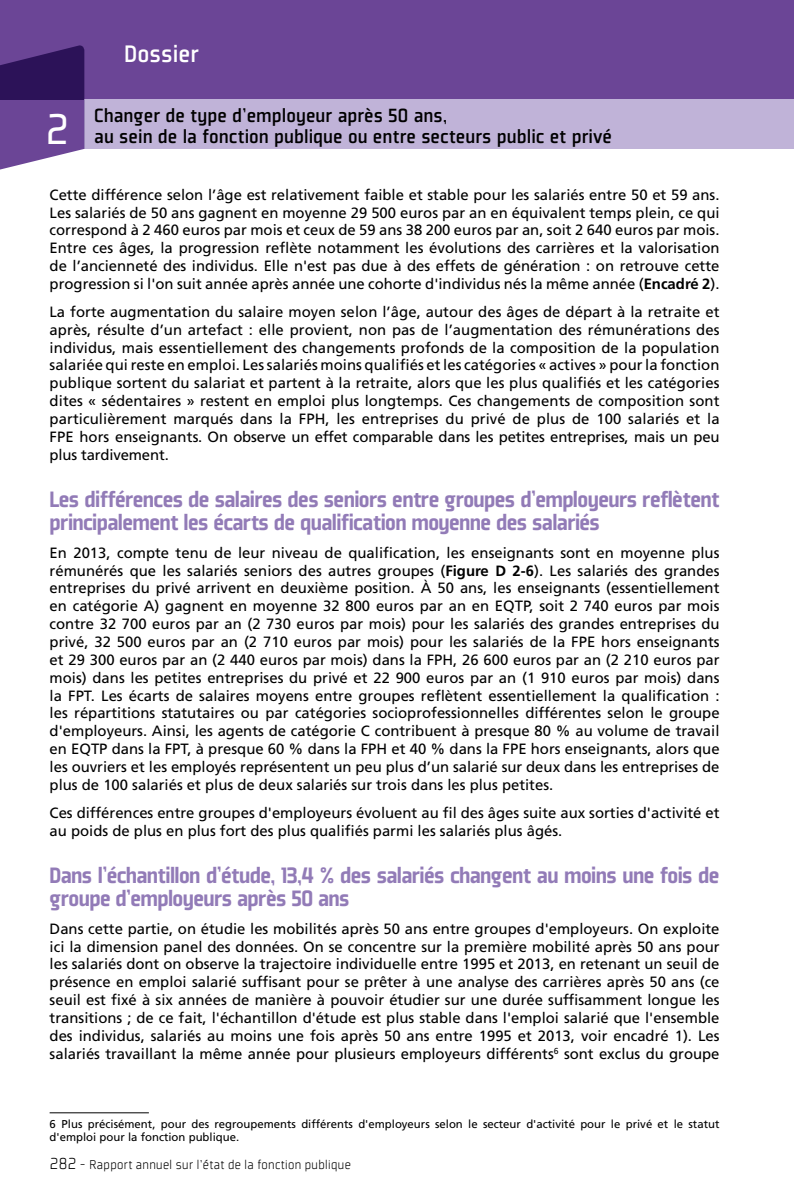
<style>
.page{position:relative;width:794px;height:1191px;background:#fff}
.page>*{position:absolute;margin:0;border:0;box-sizing:border-box;transform-origin:0 0}
.t1{font:47.25px "Plexes";color:#fff}
.t2{font:500 26.25px "Plexes";color:#fff}
.t3{font:900 24.5px/22.8px "Plexes";letter-spacing:-.025em;color:#927bb7}
.t4{font:500 21px "Plexes";color:#000}
.t5{font:14.88px/17.8px "Frutiger LT Std";color:#000;text-align:justify}
.t6{font:300 14px "Plexes";letter-spacing:-.02em;color:#000}
.t7{font:11.38px/13.7px "Frutiger LT Std";color:#000}
.s1{font-weight:700}
.s2{font-size:17.5px}
</style>
<div class="page">
<div style="left:0;top:0;width:794px;height:99px;background:#6b4596"></div>
<div style="left:84px;top:99px;width:710px;height:50px;background:#c0b3d8"></div>
<svg style="left:0;top:45px;width:84px;height:125px"></svg>
<hr style="left:50px;top:1112px;width:99px;height:1px;background:#000">
<h1 class="t1" style="left:46px;top:104px;width:25px">2</h1>
<h2 class="t2" style="left:124px;top:40px;width:76px">Dossier</h2>
<h3 class="t4" style="left:94px;top:105px;width:354px">Changer de type d’employeur après 50 ans,</h3>
<h3 class="t4" style="left:94px;top:126px;width:519px">au sein de la fonction publique ou entre secteurs public et privé</h3>
<p class="t5" style="left:50px;top:186px;width:671px">Cette différence selon l’âge est relativement faible et stable pour les salariés entre 50 et 59 ans.<br>Les salariés de 50 ans gagnent en moyenne 29 500 euros par an en équivalent temps plein, ce qui correspond à 2 460 euros par mois et ceux de 59 ans 38 200 euros par an, soit 2 640 euros par mois.<br>Entre ces âges, la progression reflète notamment les évolutions des carrières et la valorisation de l’ancienneté des individus. Elle n'est pas due à des effets de génération : on retrouve cette progression si l'on suit année après année une cohorte d'individus nés la même année (<span class="s1">Encadré 2</span>).</p>
<p class="t5" style="left:50px;top:303px;width:671px">La forte augmentation du salaire moyen selon l’âge, autour des âges de départ à la retraite et après, résulte d’un artefact : elle provient, non pas de l’augmentation des rémunérations des individus, mais essentiellement des changements profonds de la composition de la population salariée qui reste en emploi. Les salariés moins qualifiés et les catégories « actives » pour la fonction publique sortent du salariat et partent à la retraite, alors que les plus qualifiés et les catégories dites « sédentaires » restent en emploi plus longtemps. Ces changements de composition sont particulièrement marqués dans la FPH, les entreprises du privé de plus de 100 salariés et la FPE hors enseignants. On observe un effet comparable dans les petites entreprises, mais un peu plus tardivement.</p>
<h3 class="t3" style="left:50px;top:488px;width:671px">Les différences de salaires des seniors entre groupes d’employeurs reflètent principalement les écarts de qualification moyenne des salariés</h3>
<p class="t5" style="left:50px;top:544px;width:671px">En 2013, compte tenu de leur niveau de qualification, les enseignants sont en moyenne plus rémunérés que les salariés seniors des autres groupes (<span class="s1">Figure D 2-6</span>). Les salariés des grandes entreprises du privé arrivent en deuxième position. À 50 ans, les enseignants (essentiellement en catégorie A) gagnent en moyenne 32 800 euros par an en EQTP, soit 2 740 euros par mois contre 32 700 euros par an (2 730 euros par mois) pour les salariés des grandes entreprises du privé, 32 500 euros par an (2 710 euros par mois) pour les salariés de la FPE hors enseignants et 29 300 euros par an (2 440 euros par mois) dans la FPH, 26 600 euros par an (2 210 euros par mois) dans les petites entreprises du privé et 22 900 euros par an (1 910 euros par mois) dans la FPT. Les écarts de salaires moyens entre groupes reflètent essentiellement la qualification : les répartitions statutaires ou par catégories socioprofessionnelles différentes selon le groupe d'employeurs. Ainsi, les agents de catégorie C contribuent à presque 80 % au volume de travail en EQTP dans la FPT, à presque 60 % dans la FPH et 40 % dans la FPE hors enseignants, alors que les ouvriers et les employés représentent un peu plus d’un salarié sur deux dans les entreprises de plus de 100 salariés et plus de deux salariés sur trois dans les plus petites.</p>
<p class="t5" style="left:50px;top:803px;width:671px">Ces différences entre groupes d'employeurs évoluent au fil des âges suite aux sorties d'activité et au poids de plus en plus fort des plus qualifiés parmi les salariés plus âgés.</p>
<h3 class="t3" style="left:50px;top:863px;width:671px">Dans l’échantillon d’étude, 13,4 % des salariés changent au moins une fois de groupe d’employeurs après 50 ans</h3>
<p class="t5" style="left:50px;top:919px;width:671px">Dans cette partie, on étudie les mobilités après 50 ans entre groupes d'employeurs. On exploite ici la dimension panel des données. On se concentre sur la première mobilité après 50 ans pour les salariés dont on observe la trajectoire individuelle entre 1995 et 2013, en retenant un seuil de présence en emploi salarié suffisant pour se prêter à une analyse des carrières après 50 ans (ce seuil est fixé à six années de manière à pouvoir étudier sur une durée suffisamment longue les transitions ; de ce fait, l'échantillon d'étude est plus stable dans l'emploi salarié que l'ensemble des individus, salariés au moins une fois après 50 ans entre 1995 et 2013, voir encadré 1). Les salariés travaillant la même année pour plusieurs employeurs différents<sup>6</sup> sont exclus du groupe</p>
<p class="t7" style="left:50px;top:1117px;width:671px">6 Plus précisément, pour des regroupements différents d'employeurs selon le secteur d'activité pour le privé et le statut d'emploi pour la fonction publique.</p>
<p class="t6" style="left:50px;top:1157px;width:303px"><span class="s2">282</span> - Rapport annuel sur l’état de la fonction publique</p>
</div>
